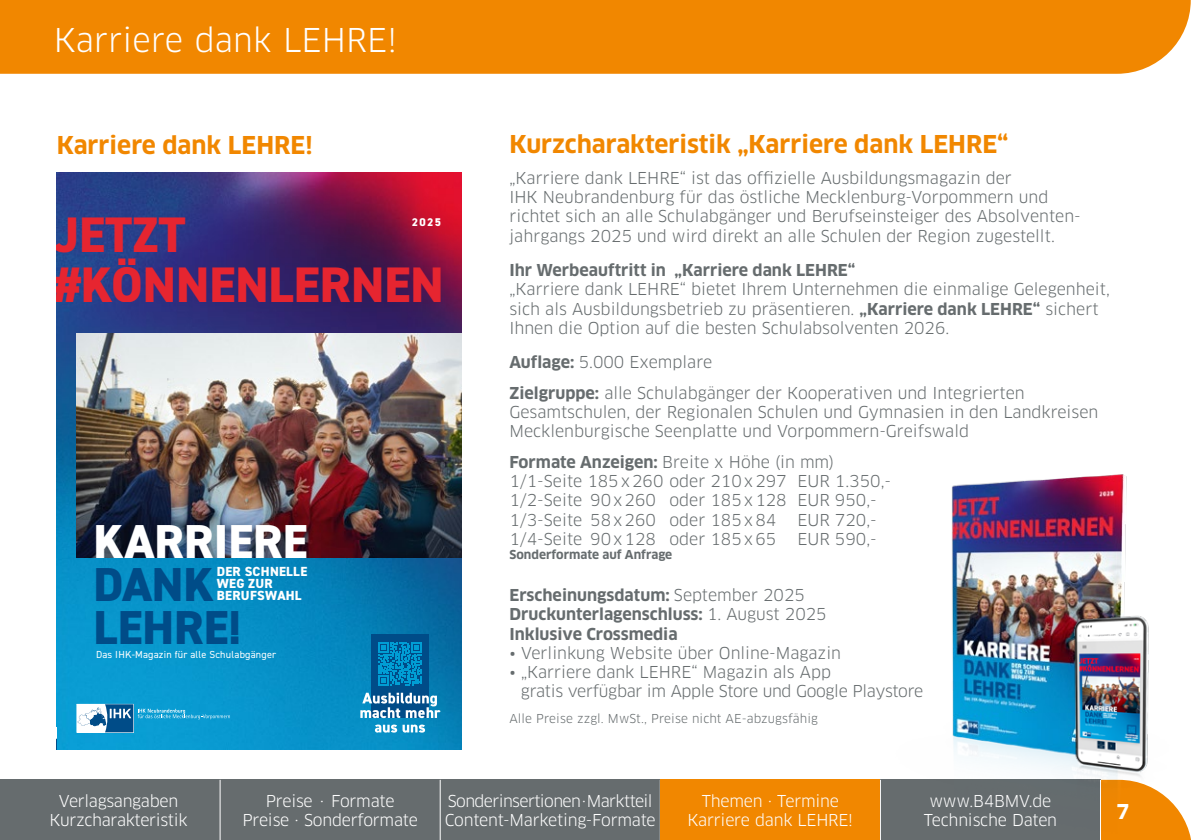
<style>
.page{position:relative;width:1191px;height:840px;background:#fff}
.page>*{position:absolute;margin:0;border:0;box-sizing:border-box;transform-origin:0 0}
.t1{font:800 50px/50px "DIN2014";color:#e62530}
.t2{font:800 47.8px/43px "DIN2014";color:#004c88}
.t3{font:32px "Clan OT";letter-spacing:.005em;color:#fff}
.t4{font:700 24px "Clan OT";color:#f18700}
.t5{font:700 20px "Clan OT";color:#fff}
.t6{font:16px/19.2px "Clan OT";color:#666c6e}
.t7{font:16px/19.2px "Clan OT";letter-spacing:-.015em;color:#fff;text-align:center}
.t8{font:700 16px "Clan OT";color:#666c6e}
.t9{font:16px/19.2px "Clan OT";letter-spacing:-.02em;color:#666c6e}
.t10{font:16px "Clan OT";letter-spacing:-.04em;color:#fff}
.t11{font:800 13.2px/12px "DIN2014";letter-spacing:.025em;color:#fff}
.t12{font:12px "Clan OT";letter-spacing:.01em;color:#666c6e}
.t13{font:700 12px "Clan OT";color:#666c6e}
.t14{font:800 11.2px "DIN2014";color:#fff}
.t15{font:10.2px "DIN2014";letter-spacing:.02em;color:#fff}
.s1{color:#fff}
.s2{font-weight:700}
.s3{font-weight:400}
</style>
<div class="page">
<div style="left:0;top:0;width:1190px;height:74px;background:#f18700"></div>
<div style="left:0;top:779px;width:220px;height:60px;background:#666c6e"></div>
<div style="left:220px;top:779px;width:220px;height:60px;background:#666c6e"></div>
<div style="left:440px;top:779px;width:220px;height:60px;background:#666c6e"></div>
<hr style="left:220px;top:779px;width:1px;height:60px;background:#fff">
<hr style="left:440px;top:779px;width:1px;height:60px;background:#fff">
<div style="left:661px;top:779px;width:219px;height:60px;background:#f18700"></div>
<img style="left:57px;top:173px;width:405px;height:575px">
<img style="left:76px;top:333px;width:386px;height:224px">
<svg style="left:76px;top:703px;width:154px;height:29px"></svg>
<div style="left:371px;top:634px;width:58px;height:83px;background:#004c88"></div>
<svg style="left:375px;top:724px;width:50px;height:8px"></svg>
<svg style="left:360px;top:692px;width:80px;height:25px"></svg>
<svg style="left:378px;top:642px;width:43px;height:43px"></svg>
<svg style="left:57px;top:727px;width:1px;height:21px"></svg>
<img style="left:952px;top:474px;width:175px;height:57px">
<img style="left:880px;top:531px;width:311px;height:308px">
<p class="t3" style="left:54px;top:21px;width:345px">Karriere dank LEHRE!</p>
<p class="t4" style="left:57px;top:131px;width:257px">Karriere dank LEHRE!</p>
<p class="t1" style="left:53px;top:209px;width:392px">JETZT #KÖNNENLERNEN</p>
<p class="t14" style="left:412px;top:215px;width:31px">2025</p>
<p class="t2" style="left:94px;top:519px;width:216px"><span class="s1">KARRIERE<br></span>DANK<br>LEHRE!</p>
<p class="t15" style="left:96px;top:647px;width:182px">Das IHK-Magazin für alle Schulabgänger</p>
<p class="t11" style="left:217px;top:565px;width:92px">DER SCHNELLE<br>WEG ZUR<br>BERUFSWAHL</p>
<p class="t4" style="left:509px;top:131px;width:500px">Kurzcharakteristik „Karriere dank LEHRE“</p>
<p class="t6" style="left:509px;top:168px;width:570px">„Karriere dank LEHRE“ ist das offizielle Ausbildungsmagazin der<br>IHK Neubrandenburg für das östliche Mecklenburg-Vorpommern und richtet sich an alle Schulabgänger und Berufseinsteiger des Absolventen&shy;jahrgangs 2025 und wird direkt an alle Schulen der Region zugestellt.</p>
<p class="t8" style="left:509px;top:261px;width:347px">Ihr Werbeauftritt in „Karriere dank LEHRE“</p>
<p class="t6" style="left:509px;top:280px;width:602px">„Karriere dank LEHRE“ bietet Ihrem Unternehmen die einmalige Gelegenheit, sich als Ausbildungsbetrieb zu präsentieren. <span class="s2">„Karriere dank LEHRE“</span> sichert<br>Ihnen die Option auf die besten Schulabsolventen 2026.</p>
<p class="t6" style="left:509px;top:352px;width:204px"><span class="s2">Auflage:</span> 5.000 Exemplare</p>
<p class="t6" style="left:509px;top:383px;width:590px"><span class="s2">Zielgruppe:</span> alle Schulabgänger der Kooperativen und Integrierten<br>Gesamtschulen, der Regionalen Schulen und Gymnasien in den Landkreisen<br>Mecklenburgische Seenplatte und Vorpommern-Greifswald</p>
<p class="t6" style="left:509px;top:452px;width:326px"><span class="s2">Formate Anzeigen:</span> Breite x Höhe (in mm)</p>
<p class="t6" style="left:509px;top:471px;width:383px">1/1-Seite 185x260 oder 210x297 EUR 1.350,-</p>
<p class="t6" style="left:509px;top:490px;width:369px">1/2-Seite 90x260 oder 185x128 EUR 950,-</p>
<p class="t6" style="left:509px;top:510px;width:268px">1/3-Seite 58x260 oder 185x84</p>
<p class="t6" style="left:797px;top:510px;width:81px">EUR 720,-</p>
<p class="t6" style="left:509px;top:529px;width:268px">1/4-Seite 90x128 oder 185x65</p>
<p class="t6" style="left:797px;top:529px;width:81px">EUR 590,-</p>
<p class="t13" style="left:509px;top:547px;width:164px">Sonderformate auf Anfrage</p>
<p class="t8" style="left:509px;top:585px;width:297px">Erscheinungsdatum: <span class="s3">September 2025</span></p>
<p class="t8" style="left:509px;top:605px;width:319px">Druckunterlagenschluss: <span class="s3">1. August 2025</span></p>
<p class="t8" style="left:509px;top:624px;width:170px">Inklusive Crossmedia</p>
<p class="t6" style="left:509px;top:643px;width:333px">• Verlinkung Website über Online-Magazin</p>
<p class="t9" style="left:521px;top:662px;width:404px;text-indent:-12px">• „Karriere dank LEHRE“ Magazin als App<br>gratis verfügbar im Apple Store und Google Playstore</p>
<p class="t12" style="left:509px;top:711px;width:310px">Alle Preise zzgl. MwSt., Preise nicht AE-abzugsfähig</p>
<p class="t7" style="left:50px;top:790px;width:139px">Verlagsangaben<br>Kurzcharakteristik</p>
<p class="t7" style="left:266px;top:790px;width:130px">Preise · Formate</p>
<p class="t7" style="left:242px;top:809px;width:177px">Preise · Sonderformate</p>
<p class="t10" style="left:448px;top:790px;width:206px">Sonderinsertionen·Marktteil</p>
<p class="t7" style="left:445px;top:809px;width:212px">Content-Marketing-Formate</p>
<p class="t7" style="left:687px;top:790px;width:167px">Themen · Termine<br>Karriere dank LEHRE!</p>
<p class="t7" style="left:929px;top:790px;width:123px">www.B4BMV.de</p>
<p class="t7" style="left:923px;top:809px;width:135px">Technische Daten</p>
<p class="t5" style="left:1116px;top:799px;width:14px">7</p>
</div>
